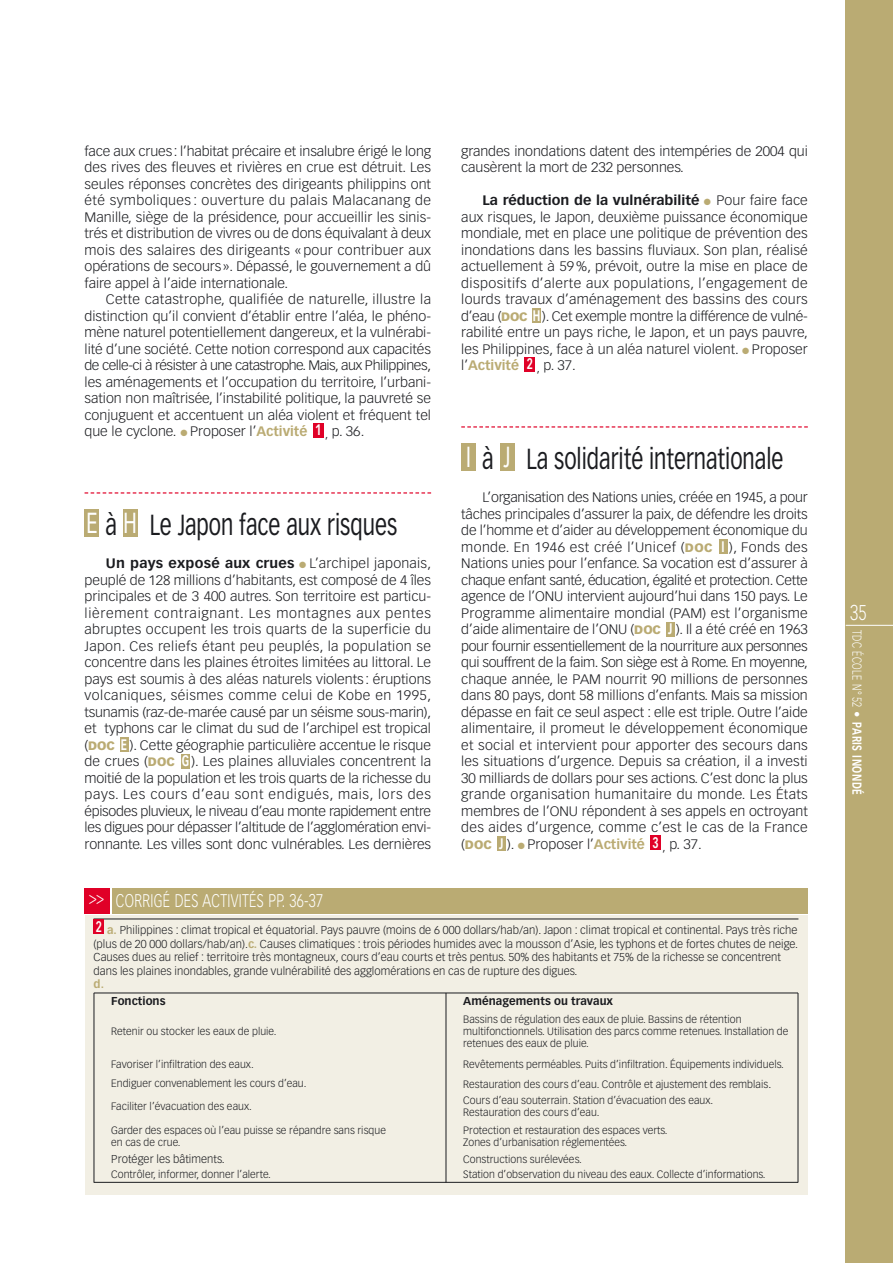
<style>
.page{position:relative;width:893px;height:1263px;background:#fff}
.page>*{position:absolute;margin:0;border:0;box-sizing:border-box;transform-origin:0 0}
.t1{font:28.5px "Vectora LH";color:#1b1c20;scale:.75 1}
.t2{font:28.5px "Vectora LH";color:#fff;scale:.7 1}
.t3{font:300 21px "Vectora LH";color:#fff;scale:.75 1}
.t4{font:300 18px "Vectora LH";letter-spacing:.025em;color:#fff;scale:.75 1}
.t5{font:700 15px "Vectora LH";color:#fff;scale:.7 1}
.t6{font:300 13.5px/16.5px "Vectora LH";color:#1b1c20;text-align:justify;scale:1.05 1}
.t7{font:300 12.75px "Vectora LH";letter-spacing:.05em;color:#fff;scale:.75 1}
.t8{font:300 11.25px/13.5px "Vectora LH";letter-spacing:.005em;color:#1b1c20}
.t9{font:700 11.25px "Vectora LH";letter-spacing:.005em;color:#1b1c20}
.t10{font:700 11.25px "Vectora LH";color:#baab73}
.t11{font:300 10.5px/12px "Vectora LH";letter-spacing:.005em;color:#1b1c20}
.s1{color:#baab73}
.s2{font-weight:700;color:#baab73}
.s3{font-weight:700}
.s4{font-weight:900;font-size:12px;color:#baab73}
.s5{font-weight:700;font-size:15px;color:#fff}
.s6{font-size:11.25px}
</style>
<div class="page">
<svg style="left:85px;top:492px;width:346px;height:2px"></svg>
<div style="left:181px;top:754px;width:9px;height:14px;background:#baab73"></div>
<div style="left:120px;top:737px;width:8px;height:15px;background:#baab73"></div>
<div style="left:123px;top:510px;width:15px;height:27px;background:#baab73"></div>
<div style="left:85px;top:510px;width:14px;height:27px;background:#baab73"></div>
<div style="left:313px;top:423px;width:11px;height:15px;background:#e00027"></div>
<svg style="left:461px;top:426px;width:347px;height:2px"></svg>
<div style="left:650px;top:835px;width:11px;height:15px;background:#e00027"></div>
<div style="left:497px;top:836px;width:9px;height:15px;background:#baab73"></div>
<div style="left:666px;top:622px;width:8px;height:14px;background:#baab73"></div>
<div style="left:719px;top:539px;width:8px;height:15px;background:#baab73"></div>
<div style="left:500px;top:444px;width:14px;height:27px;background:#baab73"></div>
<div style="left:461px;top:444px;width:15px;height:27px;background:#baab73"></div>
<div style="left:525px;top:357px;width:10px;height:15px;background:#e00027"></div>
<div style="left:532px;top:308px;width:9px;height:15px;background:#baab73"></div>
<div style="left:846px;top:0;width:47px;height:1263px;background:#baab73"></div>
<hr style="left:846px;top:625px;width:47px;height:1px;background:#fff">
<div style="left:85px;top:888px;width:25px;height:25px;background:#e00027"></div>
<div style="left:85px;top:916px;width:722px;height:279px;background:#f2efe4"></div>
<div style="left:112px;top:888px;width:695px;height:25px;background:#baab73"></div>
<hr style="left:94px;top:918px;width:704px;height:1px;background:#1b1c20">
<div style="left:94px;top:919px;width:10px;height:15px;background:#e00027"></div>
<hr style="left:94px;top:993px;width:1px;height:189px;background:#1b1c20">
<hr style="left:446px;top:993px;width:1px;height:189px;background:#1b1c20">
<hr style="left:798px;top:993px;width:1px;height:189px;background:#1b1c20">
<hr style="left:94px;top:993px;width:704px;height:1px;background:#1b1c20">
<hr style="left:94px;top:1182px;width:704px;height:1px;background:#1b1c20">
<p class="t6" style="left:85px;top:143px;width:332px">face aux crues: l’habitat précaire et insalubre érigé le long des rives des fleuves et rivières en crue est détruit. Les seules réponses concrètes des dirigeants philippins ont été symboliques : ouverture du palais Malacanang de Manille, siège de la présidence, pour accueillir les sinis&shy;trés et distribution de vivres ou de dons équivalant à deux mois des salaires des dirigeants « pour contribuer aux opérations de secours». Dépassé, le gouvernement a dû faire appel à l’aide internationale.</p>
<p class="t6" style="left:85px;top:292px;width:332px;text-indent:21px">Cette catastrophe, qualifiée de naturelle, illustre la distinction qu’il convient d’établir entre l’aléa, le phéno&shy;mène naturel potentiellement dangereux, et la vulnérabi&shy;lité d’une société. Cette notion correspond aux capacités de celle-ci à résister à une catastrophe. Mais, aux Philippines, les aménagements et l’occupation du territoire, l’urbani&shy;sation non maîtrisée, l’instabilité politique, la pauvreté se conjuguent et accentuent un aléa violent et fréquent tel que le cyclone. <span class="s1">●</span> Proposer l’<span class="s2">Activité</span></p>
<p class="t5" style="left:315px;top:424px;width:10px">1</p>
<p class="t6" style="left:325px;top:424px;width:39px"><sub>,</sub> p. 36.</p>
<h1 class="t1" style="left:105px;top:513px;width:391px">à Le Japon face aux risques</h1>
<p class="t6" style="left:85px;top:556px;width:332px;text-indent:21px"><span class="s3">Un pays exposé aux crues</span> <span class="s1">●</span> L’archipel japonais, peuplé de 128 millions d’habitants, est composé de 4 îles principales et de 3 400 autres. Son territoire est particu&shy;lièrement contraignant. Les montagnes aux pentes abruptes occupent les trois quarts de la superficie du Japon. Ces reliefs étant peu peuplés, la population se concentre dans les plaines étroites limitées au littoral. Le pays est soumis à des aléas naturels violents: éruptions volcaniques, séismes comme celui de Kobe en 1995, tsunamis (raz-de-marée causé par un séisme sous-marin), et typhons car le climat du sud de l’archipel est tropical (<span class="s4">DOC</span> ). Cette géographie particulière accentue le risque de crues (<span class="s4">DOC</span> ). Les plaines alluviales concentrent la moitié de la population et les trois quarts de la richesse du pays. Les cours d’eau sont endigués, mais, lors des épisodes pluvieux, le niveau d’eau monte rapidement entre les digues pour dépasser l’altitude de l’agglomération envi&shy;ronnante. Les villes sont donc vulnérables. Les dernières</p>
<h1 class="t2" style="left:86px;top:511px;width:74px">E H</h1>
<p class="t5" style="left:121px;top:738px;width:10px">E</p>
<p class="t5" style="left:182px;top:754px;width:12px">G</p>
<p class="t6" style="left:461px;top:143px;width:332px">grandes inondations datent des intempéries de 2004 qui causèrent la mort de 232 personnes.</p>
<p class="t6" style="left:461px;top:193px;width:332px;text-indent:21px"><span class="s3">La réduction de la vulnérabilité</span> <span class="s1">●</span> Pour faire face aux risques, le Japon, deuxième puissance économique mondiale, met en place une politique de prévention des inondations dans les bassins fluviaux. Son plan, réalisé actuellement à 59 %, prévoit, outre la mise en place de dispositifs d’alerte aux populations, l’engagement de lourds travaux d’aménagement des bassins des cours d’eau (<span class="s4">DOC</span> ). Cet exemple montre la différence de vulné&shy;rabilité entre un pays riche, le Japon, et un pays pauvre, les Philippines, face à un aléa naturel violent. <span class="s1">●</span> Proposer l’<span class="s2">Activité</span></p>
<p class="t5" style="left:533px;top:309px;width:12px">H</p>
<p class="t5" style="left:527px;top:358px;width:10px">2</p>
<p class="t6" style="left:537px;top:358px;width:39px"><sub>,</sub> p. 37.</p>
<h1 class="t1" style="left:482px;top:447px;width:403px">à La solidarité internationale</h1>
<p class="t6" style="left:461px;top:490px;width:332px;text-indent:21px">L’organisation des Nations unies, créée en 1945, a pour tâches principales d’assurer la paix, de défendre les droits de l’homme et d’aider au développement économique du monde. En 1946 est créé l’Unicef (<span class="s4">DOC</span> ), Fonds des Nations unies pour l’enfance. Sa vocation est d’assurer à chaque enfant santé, éducation, égalité et protection. Cette agence de l’ONU intervient aujourd’hui dans 150 pays. Le Programme alimentaire mondial (PAM) est l’organisme d’aide alimentaire de l’ONU (<span class="s4">DOC</span> ). Il a été créé en 1963 pour fournir essentiellement de la nourriture aux personnes qui souffrent de la faim. Son siège est à Rome. En moyenne, chaque année, le PAM nourrit 90 millions de personnes dans 80 pays, dont 58 millions d’enfants. Mais sa mission dépasse en fait ce seul aspect : elle est triple. Outre l’aide alimentaire, il promeut le développement économique et social et intervient pour apporter des secours dans les situations d’urgence. Depuis sa création, il a investi 30 milliards de dollars pour ses actions. C’est donc la plus grande organisation humanitaire du monde. Les États membres de l’ONU répondent à ses appels en octroyant des aides d’urgence, comme c’est le cas de la France (<span class="s4">DOC</span> <span class="s5">J</span> ). <span class="s1">●</span> Proposer l’<span class="s2">Activité</span> <span class="s5">3</span> <sub>,</sub> p. 37.</p>
<h1 class="t2" style="left:466px;top:445px;width:65px">I J</h1>
<p class="t5" style="left:721px;top:540px;width:6px">I</p>
<p class="t5" style="left:668px;top:622px;width:8px">J</p>
<h3 class="t4" style="left:89px;top:893px;width:314px">&gt;&gt; CORRIGÉ DES ACTIVITÉS PP. 36-37</h3>
<p class="t8" style="left:94px;top:924px;width:706px;text-indent:13px"><span class="s2">a.</span> Philippines : climat tropical et équatorial. Pays pauvre (moins de 6 000 dollars/hab/an). Japon : climat tropical et continental. Pays très riche (plus de 20 000 dollars/hab/an).<span class="s2">c.</span> Causes climatiques : trois périodes humides avec la mousson d’Asie, les typhons et de fortes chutes de neige.<br>Causes dues au relief : territoire très montagneux, cours d’eau courts et très pentus. 50% des habitants et 75% de la richesse se concentrent dans les plaines inondables, grande vulnérabilité des agglomérations en cas de rupture des digues.</p>
<p class="t10" style="left:94px;top:979px;width:12px">d.</p>
<p class="t5" style="left:96px;top:920px;width:10px">2</p>
<p class="t9" style="left:111px;top:996px;width:56px">Fonctions</p>
<p class="t9" style="left:463px;top:996px;width:151px">Aménagements ou travaux</p>
<p class="t11" style="left:111px;top:1026px;width:167px">Retenir ou stocker les eaux de pluie.</p>
<p class="t11" style="left:463px;top:1014px;width:327px">Bassins de régulation des eaux de pluie. Bassins de rétention multifonctionnels. Utilisation des parcs comme retenues. Installation de retenues des eaux de pluie.</p>
<p class="t11" style="left:111px;top:1059px;width:144px">Favoriser l’infiltration des eaux.</p>
<p class="t11" style="left:463px;top:1059px;width:322px">Revêtements perméables. Puits d’infiltration. Équipements individuels.</p>
<p class="t11" style="left:111px;top:1078px;width:197px">Endiguer convenablement les cours d’eau.</p>
<p class="t11" style="left:463px;top:1078px;width:310px">Restauration des cours d’eau. Contrôle et ajustement des remblais<span class="s6">.</span></p>
<p class="t11" style="left:111px;top:1101px;width:142px">Faciliter l’évacuation des eaux.</p>
<p class="t11" style="left:463px;top:1095px;width:252px">Cours d’eau souterrain. Station d’évacuation des eaux.<br>Restauration des cours d’eau.</p>
<p class="t11" style="left:111px;top:1125px;width:276px">Garder des espaces où l’eau puisse se répandre sans risque en cas de crue.</p>
<p class="t11" style="left:463px;top:1125px;width:206px">Protection et restauration des espaces verts.<br>Zones d’urbanisation réglementées.</p>
<p class="t8" style="left:111px;top:1153px;width:115px">Protéger les bâtiments.</p>
<p class="t11" style="left:463px;top:1154px;width:120px">Constructions surélevées.</p>
<p class="t11" style="left:111px;top:1169px;width:161px">Contrôler, informer, donner l’alerte.</p>
<p class="t11" style="left:463px;top:1169px;width:304px">Station d’observation du niveau des eaux. Collecte d’informations.</p>
<h2 class="t3" style="left:850px;top:604px;width:23px">35</h2>
<p class="t7" style="left:862px;top:629px;width:222px;rotate:90deg">TDC ÉCOLE N° 52 • <span class="s3">PARIS INONDÉ</span></p>
</div>
